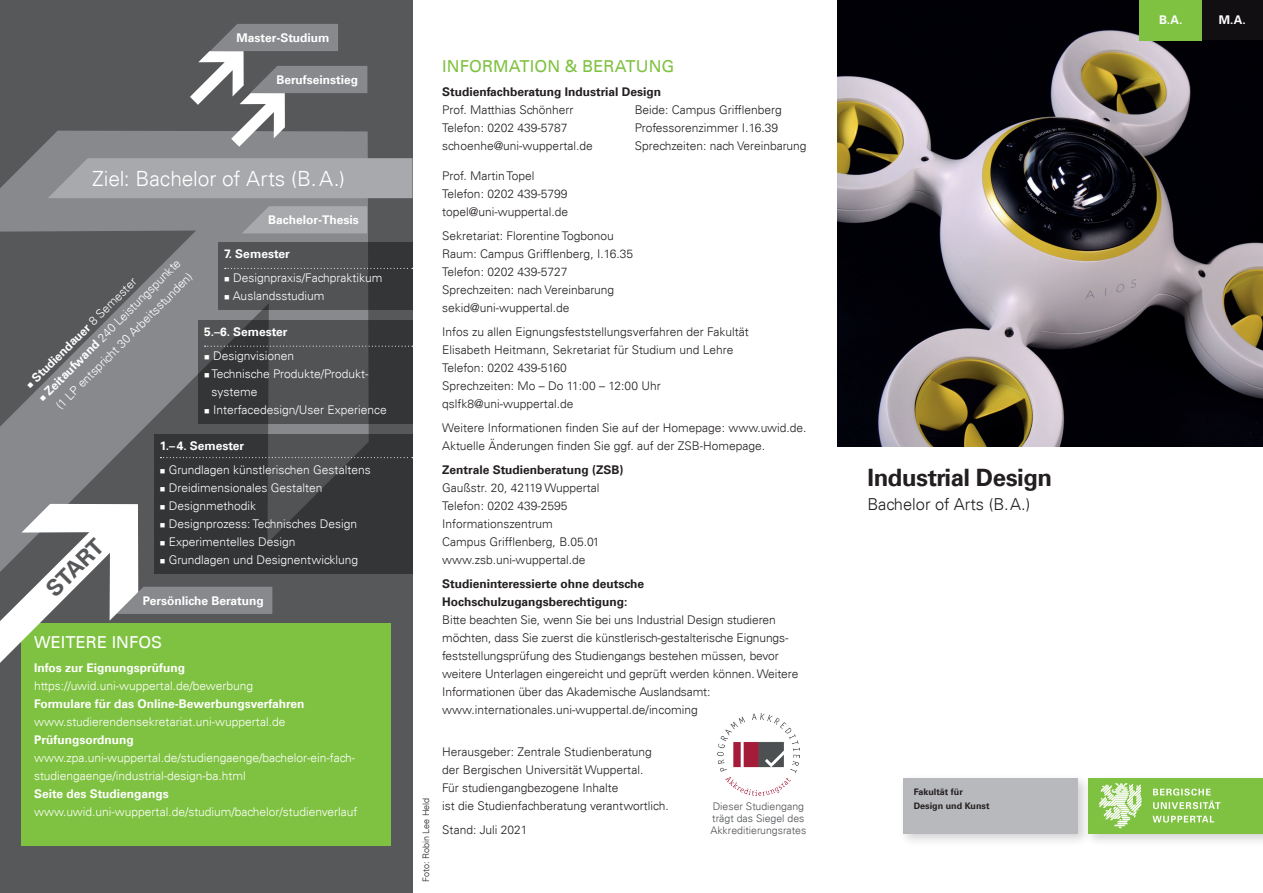
<style>
.page{position:relative;width:1263px;height:893px;background:#fff}
.page>*{position:absolute;margin:0;border:0;box-sizing:border-box;transform-origin:0 0}
.t1{font:700 24px "Univers LT";letter-spacing:-.02em;color:#231f20}
.t2{font:700 22.5px "Univers LT";color:#57585a}
.t3{font:300 21px "Univers LT";letter-spacing:-.005em;color:#fff}
.Headline{font:16.5px "Univers LT";letter-spacing:.005em;color:#7fc241}
.t4{font:300 16.5px "Univers LT";color:#231f20}
.t5{font:16.5px "Univers LT";letter-spacing:.005em;color:#fff}
.t6{font:300 12px/18px "Univers LT";color:#231f20}
.t7{font:300 12px/18px "Univers LT";color:#fff}
.t8{font:700 12px "Univers LT";color:#fff}
.t9{font:700 12px/18px "Univers LT";color:#231f20}
.t10{font:300 10.5px/12px "Univers LT";color:#4e5053}
.t11{font:700 9px/13.5px "Univers LT";color:#231f20}
.t12{font:300 9px "Univers LT";color:#231f20}
.s1{font-weight:700}
.s2{font-weight:300}
</style>
<div class="page">
<img style="left:838px;top:0;width:425px;height:446px">
<div style="left:898px;top:773px;width:193px;height:74px;background:#231f20;opacity:.2"></div>
<div style="left:903px;top:778px;width:175px;height:55px;background:#b8b9bc"></div>
<div style="left:1084px;top:774px;width:179px;height:73px;background:#231f20;opacity:.2"></div>
<div style="left:1088px;top:778px;width:175px;height:55px;background:#7fc241"></div>
<svg style="left:1152px;top:816px;width:62px;height:7px"></svg>
<svg style="left:1153px;top:801px;width:67px;height:8px"></svg>
<svg style="left:1153px;top:788px;width:58px;height:7px"></svg>
<svg style="left:1099px;top:783px;width:43px;height:45px"></svg>
<div style="left:0;top:0;width:412px;height:893px;background:#57585a"></div>
<svg style="left:0;top:131px;width:369px;height:373px;fill:#87898c"></svg>
<div style="left:48px;top:158px;width:365px;height:40px;background:#a8a9ad"></div>
<svg style="left:242px;top:206px;width:125px;height:27px;background:#a4a5a9"></svg>
<svg style="left:190px;top:24px;width:177px;height:123px"></svg>
<svg style="left:198px;top:320px;width:214px;height:103px"></svg>
<svg style="left:205px;top:346px;width:208px;height:1px"></svg>
<svg style="left:218px;top:242px;width:194px;height:67px"></svg>
<svg style="left:225px;top:268px;width:188px;height:1px"></svg>
<svg style="left:153px;top:434px;width:259px;height:139px;fill:#343536"></svg>
<svg style="left:160px;top:457px;width:253px;height:1px"></svg>
<div style="left:21px;top:624px;width:370px;height:222px;background:#7fc241"></div>
<svg style="left:0;top:504px;width:272px;height:159px"></svg>
<div style="left:1201px;top:0;width:62px;height:40px;background:#110f12"></div>
<div style="left:1139px;top:0;width:63px;height:40px;background:#7fc241"></div>
<img style="left:718px;top:714px;width:81px;height:81px">
<p class="t8" style="left:237px;top:31px;width:94px">Master-Studium</p>
<p class="t8" style="left:277px;top:73px;width:83px">Berufseinstieg</p>
<p class="t3" style="left:92px;top:165px;width:254px">Ziel: Bachelor of Arts (B.A.)</p>
<p class="t7" style="left:34px;top:393px;width:197px;text-align:center;rotate:-45deg">■ <span class="s1">Zeitaufwand</span> 240 Leistungspunkte (1 LP entspricht 30 Arbeitsstunden)</p>
<p class="t8" style="left:23px;top:381px;width:153px;rotate:-45deg">■ Studiendauer <span class="s2">8 Semester</span></p>
<p class="t8" style="left:268px;top:213px;width:92px">Bachelor-Thesis</p>
<p class="t8" style="left:224px;top:246px;width:67px">7. Semester</p>
<p class="t7" style="left:224px;top:268px;width:160px">■ Designpraxis/Fachpraktikum</p>
<p class="t7" style="left:224px;top:286px;width:102px">■ Auslandsstudium</p>
<p class="t8" style="left:204px;top:324px;width:85px">5.–6. Semester</p>
<p class="t7" style="left:204px;top:346px;width:92px">■ Designvisionen</p>
<p class="t7" style="left:212px;top:364px;width:158px;text-indent:-7px">■ Technische Produkte/Produkt&shy;systeme</p>
<p class="t7" style="left:204px;top:400px;width:184px">■ Interfacedesign/User Experience</p>
<p class="t2" style="left:41px;top:583px;width:72px;rotate:-45deg">START</p>
<p class="t8" style="left:160px;top:438px;width:86px">1.–4. Semester</p>
<p class="t7" style="left:160px;top:460px;width:212px">■ Grundlagen künstlerischen Gestaltens</p>
<p class="t7" style="left:160px;top:478px;width:164px">■ Dreidimensionales Gestalten</p>
<p class="t7" style="left:160px;top:496px;width:98px">■ Designmethodik</p>
<p class="t7" style="left:160px;top:514px;width:199px">■ Designprozess: Technisches Design</p>
<p class="t7" style="left:160px;top:532px;width:137px">■ Experimentelles Design</p>
<p class="t7" style="left:160px;top:550px;width:200px">■ Grundlagen und Designentwicklung</p>
<p class="t8" style="left:143px;top:593px;width:122px">Persönliche Beratung</p>
<p class="t5" style="left:34px;top:632px;width:130px">WEITERE INFOS</p>
<p class="t8" style="left:34px;top:660px;width:153px">Infos zur Eignungsprüfung</p>
<p class="t7" style="left:34px;top:676px;width:220px">https://uwid.uni-wuppertal.de/bewerbung</p>
<p class="t8" style="left:34px;top:696px;width:272px">Formulare für das Online-Bewerbungsverfahren</p>
<p class="t7" style="left:34px;top:712px;width:253px">www.studierendensekretariat.uni-wuppertal.de</p>
<p class="t8" style="left:34px;top:732px;width:101px">Prüfungsordnung</p>
<p class="t7" style="left:34px;top:748px;width:323px">www.zpa.uni-wuppertal.de/studiengaenge/bachelor-ein-fach&shy;studiengaenge/industrial-design-ba.html</p>
<p class="t8" style="left:34px;top:786px;width:136px">Seite des Studiengangs</p>
<p class="t7" style="left:34px;top:802px;width:325px">www.uwid.uni-wuppertal.de/studium/bachelor/studienverlauf</p>
<p class="t12" style="left:421px;top:882px;width:85px;rotate:-90deg">Foto: Robin Lee Held</p>
<p class="Headline" style="left:442px;top:56px;width:234px">INFORMATION &amp; BERATUNG</p>
<p class="t9" style="left:442px;top:82px;width:220px">Studienfachberatung Industrial Design</p>
<p class="t6" style="left:442px;top:100px;width:133px">Prof. Matthias Schönherr</p>
<p class="t6" style="left:442px;top:118px;width:127px">Telefon: 0202 439-5787</p>
<p class="t6" style="left:442px;top:136px;width:152px">schoenhe@uni-wuppertal.de</p>
<p class="t6" style="left:442px;top:166px;width:94px">Prof. Martin Topel</p>
<p class="t6" style="left:442px;top:184px;width:127px">Telefon: 0202 439-5799</p>
<p class="t6" style="left:442px;top:202px;width:127px">topel@uni-wuppertal.de</p>
<p class="t6" style="left:442px;top:226px;width:173px">Sekretariat: Florentine Togbonou</p>
<p class="t6" style="left:442px;top:244px;width:193px">Raum: Campus Grifflenberg, I.16.35</p>
<p class="t6" style="left:442px;top:262px;width:127px">Telefon: 0202 439-5727</p>
<p class="t6" style="left:442px;top:280px;width:173px">Sprechzeiten: nach Vereinbarung</p>
<p class="t6" style="left:442px;top:298px;width:129px">sekid@uni-wuppertal.de</p>
<p class="t6" style="left:442px;top:322px;width:308px">Infos zu allen Eignungsfeststellungsverfahren der Fakultät</p>
<p class="t6" style="left:442px;top:340px;width:293px">Elisabeth Heitmann, Sekretariat für Studium und Lehre</p>
<p class="t6" style="left:442px;top:358px;width:126px">Telefon: 0202 439-5160</p>
<p class="t6" style="left:442px;top:376px;width:220px">Sprechzeiten: Mo – Do 11:00 – 12:00 Uhr qslfk8@uni-wuppertal.de</p>
<p class="t6" style="left:442px;top:418px;width:366px">Weitere Informationen finden Sie auf der Homepage: www.uwid.de.</p>
<p class="t6" style="left:442px;top:436px;width:324px">Aktuelle Änderungen finden Sie ggf. auf der ZSB-Homepage.</p>
<p class="t9" style="left:442px;top:460px;width:183px">Zentrale Studienberatung (ZSB)</p>
<p class="t6" style="left:442px;top:478px;width:159px">Gaußstr. 20, 42119 Wuppertal</p>
<p class="t6" style="left:442px;top:496px;width:127px">Telefon: 0202 439-2595</p>
<p class="t6" style="left:442px;top:514px;width:112px">Informationszentrum</p>
<p class="t6" style="left:442px;top:532px;width:159px">Campus Grifflenberg, B.05.01</p>
<p class="t6" style="left:442px;top:550px;width:145px">www.zsb.uni-wuppertal.de</p>
<p class="t9" style="left:442px;top:574px;width:203px">Studieninteressierte ohne deutsche<br>Hochschulzugangsberechtigung:</p>
<p class="t6" style="left:442px;top:610px;width:358px">Bitte beachten Sie, wenn Sie bei uns Industrial Design studieren möchten, dass Sie zuerst die künstlerisch-gestalterische Eignungs&shy;feststellungsprüfung des Studiengangs bestehen müssen, bevor weitere Unterlagen eingereicht und geprüft werden können. Weitere Informationen über das Akademische Auslandsamt:</p>
<p class="t6" style="left:442px;top:700px;width:257px">www.internationales.uni-wuppertal.de/incoming</p>
<p class="t6" style="left:635px;top:100px;width:149px">Beide: Campus Grifflenberg</p>
<p class="t6" style="left:635px;top:118px;width:145px">Professorenzimmer I.16.39</p>
<p class="t6" style="left:635px;top:136px;width:173px">Sprechzeiten: nach Vereinbarung</p>
<p class="t6" style="left:442px;top:742px;width:211px">Herausgeber: Zentrale Studienberatung</p>
<p class="t6" style="left:442px;top:760px;width:203px">der Bergischen Universität Wuppertal.</p>
<p class="t6" style="left:442px;top:778px;width:178px">Für studiengangbezogene Inhalte</p>
<p class="t6" style="left:442px;top:796px;width:228px">ist die Studienfachberatung verantwortlich.</p>
<p class="t6" style="left:442px;top:820px;width:87px">Stand: Juli 2021</p>
<p class="t10" style="left:712px;top:800px;width:94px">Dieser Studiengang trägt das Siegel des</p>
<p class="t10" style="left:710px;top:824px;width:98px">Akkreditierungsrates</p>
<p class="t1" style="left:867px;top:463px;width:186px">Industrial Design</p>
<p class="t4" style="left:867px;top:494px;width:164px">Bachelor of Arts (B.A.)</p>
<p class="t11" style="left:914px;top:785px;width:77px">Fakultät für<br>Design und Kunst</p>
<p class="t8" style="left:1159px;top:13px;width:25px">B.A.</p>
<p class="t8" style="left:1219px;top:13px;width:28px">M.A.</p>
</div>
